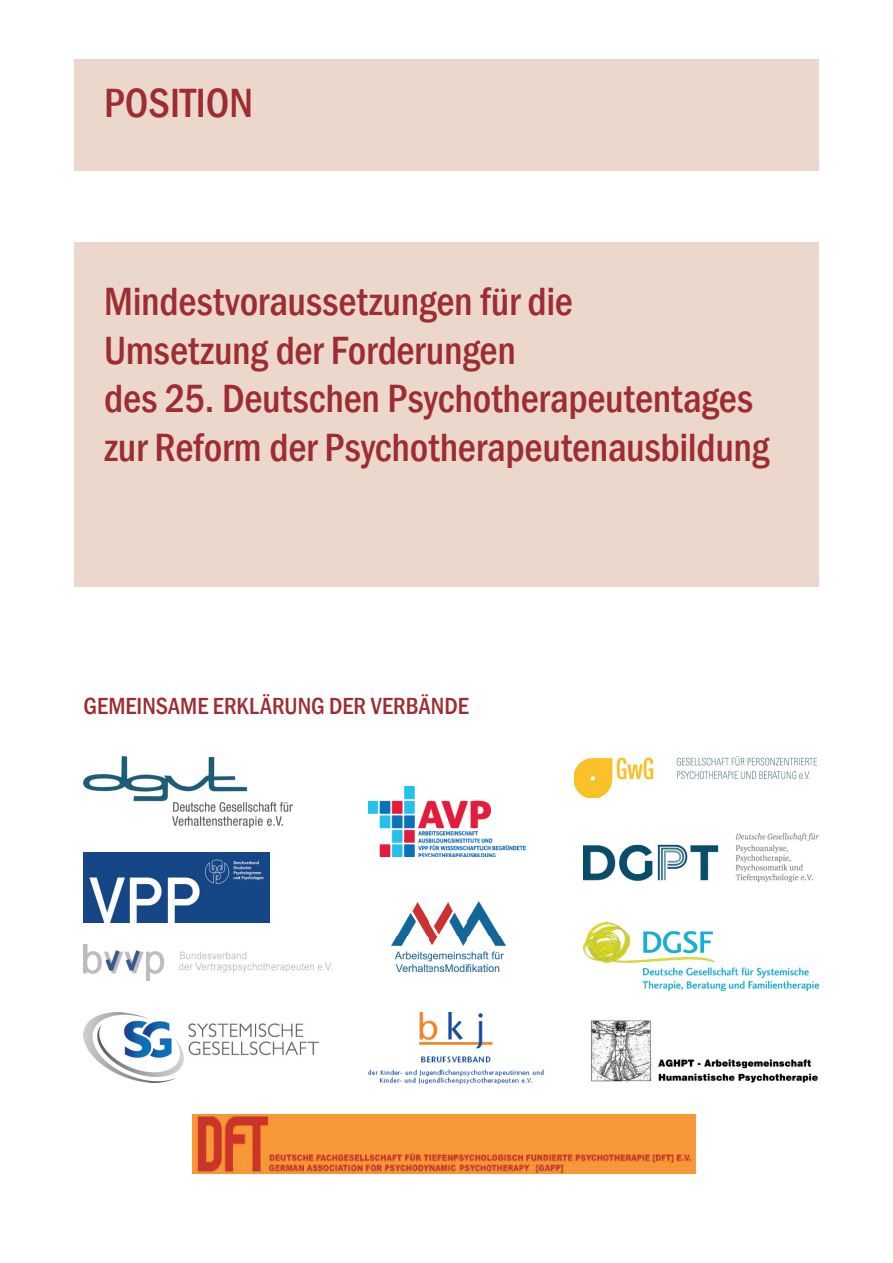
<style>
.page{position:relative;width:893px;height:1263px;background:#fff}
.page>*{position:absolute;margin:0;border:0;box-sizing:border-box;transform-origin:0 0}
.t1{font:500 condensed 42px "Franklin Gothic";color:#9d2d32}
.t2{font:500 condensed 40.5px/48.6px "Franklin Gothic";letter-spacing:-.005em;color:#9d2d32}
.t3{font:500 condensed 24px "Franklin Gothic";color:#9d2d32}
</style>
<div class="page">
<div style="left:74px;top:242px;width:745px;height:345px;background:#ecd7cd"></div>
<div style="left:74px;top:60px;width:745px;height:111px;background:#ecd7cd"></div>
<img style="left:84px;top:757px;width:209px;height:70px">
<img style="left:584px;top:923px;width:235px;height:68px">
<img style="left:84px;top:853px;width:185px;height:70px">
<img style="left:368px;top:787px;width:157px;height:70px">
<img style="left:584px;top:833px;width:234px;height:48px">
<img style="left:84px;top:944px;width:248px;height:37px">
<img style="left:574px;top:757px;width:243px;height:41px">
<img style="left:84px;top:1013px;width:234px;height:69px">
<img style="left:591px;top:1020px;width:227px;height:63px">
<img style="left:193px;top:1114px;width:502px;height:59px">
<img style="left:391px;top:901px;width:115px;height:71px">
<img style="left:368px;top:1013px;width:175px;height:70px">
<p class="t1" style="left:104px;top:78px;width:150px">POSITION</p>
<p class="t2" style="left:104px;top:277px;width:667px">Mindestvoraussetzungen für die<br>Umsetzung der Forderungen<br>des 25. Deutschen Psychotherapeutentages zur Reform der Psychotherapeutenausbildung</p>
<p class="t3" style="left:84px;top:692px;width:387px">GEMEINSAME ERKLÄRUNG DER VERBÄNDE</p>
</div>
